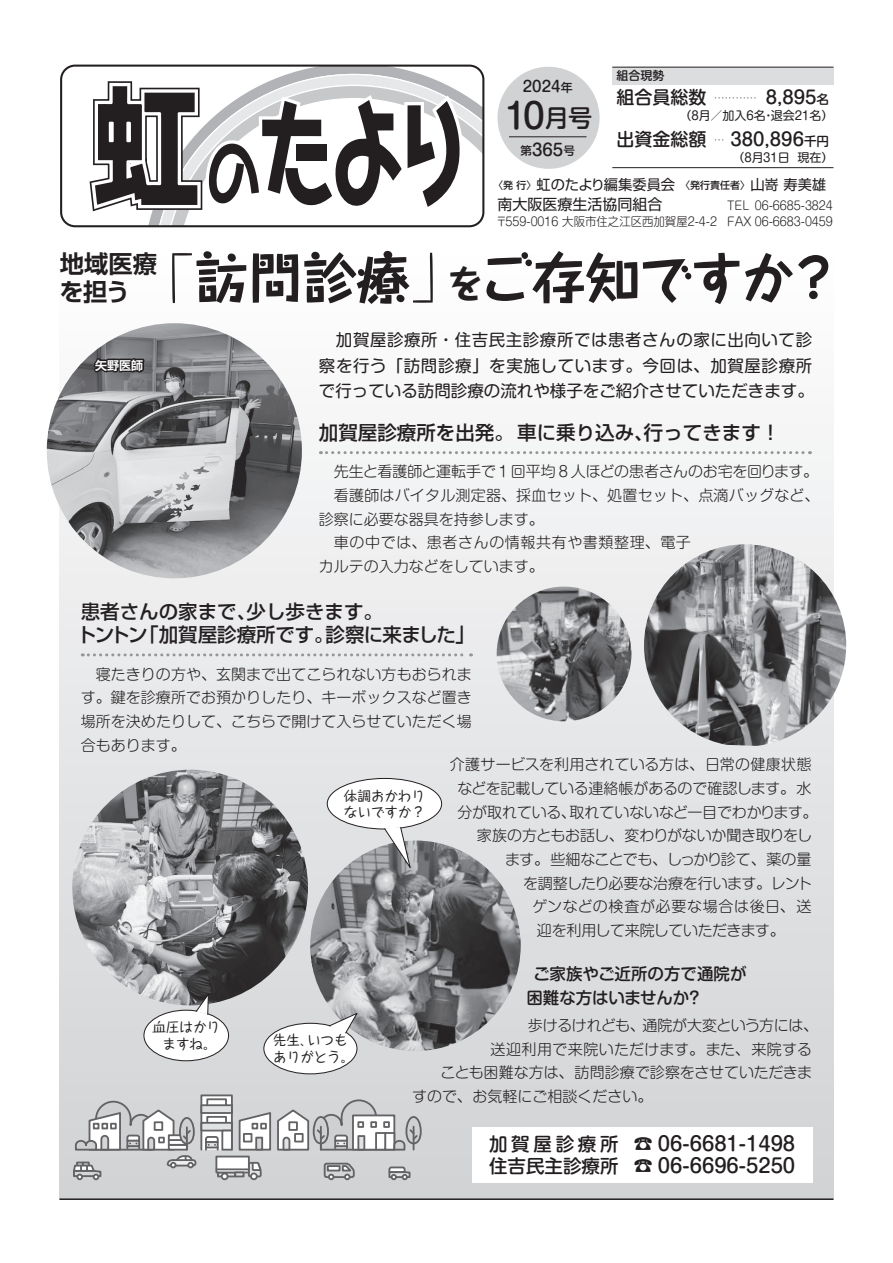
<style>
.page{position:relative;width:893px;height:1263px;background:#fff}
.page>*{position:absolute;margin:0;border:0;box-sizing:border-box;transform-origin:0 0}
.t1{font:700 54px "Taka Hand Std";letter-spacing:-.005em;color:#231f20}
.t2{font:500 34.5px "Shin M Go Pro";color:#231f20}
.t3{font:700 24.3px "Shin Go Pro De";color:#231f20}
.t4{font:500 24.15px "Shin M Go Pro";color:#231f20}
.t5{font:500 19.5px "Shin Go Pro";color:#231f20}
.t6{font:500 19.5px "Shin M Go Pro";color:#231f20}
.t7{font:500 19.5px "Shin Go Pro";letter-spacing:-.04em;color:#231f20}
.t8{font:500 18.6px "Shin M Go Pro";color:#231f20}
.t9{font:500 18px "Shin M Go Pro";color:#231f20}
.t10{font:16.5px/25.5px "Shin M Go Pro";color:#231f20;text-align:justify}
.t11{font:500 16.5px/23.7px "Shin M Go Pro";color:#231f20}
.t12{font:300 15px/23.7px "Shin M Go Pro";color:#231f20;text-align:justify}
.t13{font:300 15px "Shin M Go Pro";letter-spacing:-.02em;color:#231f20}
.t14{font:300 15px "Shin M Go Pro";letter-spacing:.02em;color:#231f20}
.t15{font:300 15px "Shin M Go Pro";letter-spacing:.04em;color:#231f20}
.t16{font:300 15px "Shin M Go Pro";letter-spacing:-.035em;color:#231f20}
.t17{font:300 15px "Shin M Go Pro";letter-spacing:-.025em;color:#231f20}
.t18{font:300 15px "Shin M Go Pro";letter-spacing:-.055em;color:#231f20}
.t19{font:300 15px "Shin M Go Pro";letter-spacing:-.03em;color:#231f20}
.t20{font:15px "Shin Go Pro";color:#231f20}
.t21{font:500 15px "Shin M Go Pro";color:#231f20}
.t22{font:14.25px "Shin Go Pro";color:#231f20}
.t23{font:500 13.5px/16.5px "Taka Hand Std";color:#231f20}
.t24{font:500 12.6px "Shin M Go Pro";color:#231f20}
.t25{font:300 12px "Shin M Go Pro";color:#231f20;scale:.95 1}
.t26{font:12px "Shin M Go Pro";color:#231f20}
.t27{font:500 12px "Shin M Go Pro";color:#231f20}
.t28{font:700 12px "Shin Go Pro De";color:#fff}
.t29{font:500 11.55px "Shin M Go Pro";color:#231f20}
.t30{font:300 10.8px "Shin M Go Pro";color:#231f20}
.t31{font:500 10.05px "Shin Go Pro";color:#231f20}
.t32{font:10.05px "Shin Go Pro";color:#231f20}
.s1{font-weight:500}
.s2{font-weight:400}
.s3{font-weight:300}
.s4{font-size:37.8px}
.s5{font-family:"Taka Hand Std";font-weight:300;font-size:54px}
</style>
<div class="page">
<div style="left:60px;top:243px;width:773px;height:956px;background:linear-gradient(to bottom,#fefefe,#d0d2d4)"></div>
<svg style="left:323px;top:1162px;width:33px;height:18px"></svg>
<div style="left:344px;top:1174px;width:7px;height:6px;border:2px solid #636366;border-radius:50%"></div>
<svg style="left:388px;top:1165px;width:23px;height:15px"></svg>
<div style="left:217px;top:1171px;width:19px;height:6px;border:2px solid #636366"></div>
<div style="left:216px;top:1156px;width:33px;height:16px;background:#fff"></div>
<div style="left:215px;top:1155px;width:35px;height:18px;border:2px solid #636366"></div>
<div style="left:250px;top:1172px;width:8px;height:8px;border:2px solid #636366;border-radius:50%"></div>
<div style="left:221px;top:1172px;width:7px;height:8px;border:2px solid #636366;border-radius:50%"></div>
<div style="left:234px;top:1171px;width:10px;height:6px;border:2px solid #636366"></div>
<svg style="left:235px;top:1161px;width:28px;height:18px"></svg>
<hr style="left:216px;top:1168px;width:33px;height:2px;background:#636366">
<div style="left:200px;top:1094px;width:33px;height:56px;background:#fff;border:2px solid #636366"></div>
<svg style="left:209px;top:1121px;width:15px;height:1px"></svg>
<div style="left:206px;top:1116px;width:21px;height:15px;border:2px solid #636366"></div>
<div style="left:201px;top:1123px;width:31px;height:7px;background:#e1e2e4"></div>
<div style="left:200px;top:1122px;width:33px;height:9px;border:2px solid #636366"></div>
<div style="left:206px;top:1098px;width:21px;height:15px;border:2px solid #636366"></div>
<div style="left:201px;top:1105px;width:31px;height:8px;background:#e1e2e4"></div>
<div style="left:200px;top:1104px;width:33px;height:10px;border:2px solid #636366"></div>
<div style="left:221px;top:1130px;width:12px;height:20px;border:2px solid #636366"></div>
<svg style="left:204px;top:1136px;width:16px;height:14px"></svg>
<svg style="left:238px;top:1098px;width:185px;height:53px"></svg>
<svg style="left:72px;top:1100px;width:125px;height:80px;background:#c5c5c7"></svg>
<hr style="left:60px;top:1198px;width:773px;height:2px;background:#231f20">
<svg style="left:84px;top:64px;width:399px;height:163px"></svg>
<div style="left:612px;top:67px;width:221px;height:17px;background:#dcdddf"></div>
<hr style="left:612px;top:167px;width:221px;height:1px;background:#231f20">
<hr style="left:612px;top:67px;width:221px;height:1px;background:#231f20">
<div style="left:497px;top:67px;width:103px;height:102px;background:#d1d2d4;border-radius:50%"></div>
<hr style="left:509px;top:137px;width:77px;height:1px;background:#231f20">
<svg style="left:320px;top:451px;width:490px;height:3px"></svg>
<svg style="left:82px;top:653px;width:389px;height:3px"></svg>
<img style="left:47px;top:323px;width:255px;height:255px;border-radius:128px">
<img style="left:644px;top:544px;width:202px;height:202px">
<img style="left:72px;top:770px;width:236px;height:235px;border-radius:118px">
<img style="left:497px;top:586px;width:134px;height:135px;border-radius:67px">
<div style="left:144px;top:1010px;width:85px;height:51px;background:#fff;border-radius:50%"></div>
<div style="left:144px;top:1010px;width:85px;height:51px;border:1px solid #231f20;border-radius:50%"></div>
<div style="left:264px;top:1023px;width:93px;height:51px;background:#fff;border-radius:50%"></div>
<div style="left:264px;top:1023px;width:93px;height:51px;border:1px solid #231f20;border-radius:50%"></div>
<div style="left:327px;top:778px;width:115px;height:51px;background:#fff;border-radius:50%"></div>
<div style="left:327px;top:778px;width:115px;height:51px;border:1px solid #231f20;border-radius:50%"></div>
<svg style="left:196px;top:993px;width:13px;height:22px"></svg>
<svg style="left:91px;top:356px;width:55px;height:19px"></svg>
<div style="left:472px;top:1127px;width:340px;height:55px;background:#fff"></div>
<img style="left:310px;top:840px;width:211px;height:211px;border-radius:105px">
<svg style="left:384px;top:826px;width:27px;height:44px"></svg>
<svg style="left:329px;top:1012px;width:29px;height:21px"></svg>
<p class="t27" style="left:617px;top:66px;width:49px">組合現勢</p>
<p class="t21" style="left:523px;top:74px;width:39px">2024</p>
<h3 class="t4" style="left:545px;top:98px;width:49px">月号</h3>
<p class="t27" style="left:561px;top:78px;width:13px">年</p>
<p class="t9" style="left:617px;top:83px;width:91px">組合員総数</p>
<p class="t26" style="left:680px;top:106px;width:155px">（8月／加入6名退会21名(</p>
<p class="t9" style="left:766px;top:83px;width:52px">8,895</p>
<p class="t24" style="left:817px;top:89px;width:14px">名</p>
<p class="t30" style="left:714px;top:89px;width:45px">…………</p>
<h2 class="t2" style="left:505px;top:88px;width:42px">10</h2>
<p class="t26" style="left:762px;top:106px;width:13px">・</p>
<p class="t9" style="left:617px;top:125px;width:91px">出資金総額</p>
<p class="t9" style="left:731px;top:125px;width:75px">380,896</p>
<p class="t24" style="left:804px;top:131px;width:27px">千円</p>
<p class="t30" style="left:714px;top:131px;width:12px">…</p>
<p class="t11" style="left:532px;top:136px;width:33px">365</p>
<p class="t29" style="left:521px;top:141px;width:13px">第</p>
<p class="t29" style="left:563px;top:141px;width:13px">号</p>
<p class="t26" style="left:732px;top:148px;width:59px">（8月31日</p>
<p class="t22" style="left:750px;top:173px;width:77px">山嵜寿美雄</p>
<p class="t26" style="left:797px;top:148px;width:37px">現在(</p>
<p class="t22" style="left:537px;top:173px;width:140px">虹のたより編集委員会</p>
<p class="t32" style="left:493px;top:177px;width:45px">〈<span class="s1">発行</span>〉</p>
<p class="t31" style="left:680px;top:177px;width:71px"><span class="s2">〈</span>発行責任者<span class="s2">〉</span></p>
<p class="t20" style="left:497px;top:192px;width:166px">南大阪医療生活協同組合</p>
<p class="t25" style="left:496px;top:211px;width:234px">〒559-0016 大阪市住之江区西加賀屋2-4-2</p>
<p class="t25" style="left:727px;top:196px;width:25px">TEL</p>
<p class="t25" style="left:755px;top:196px;width:84px">06-6685-3824</p>
<p class="t25" style="left:727px;top:211px;width:113px">FAX 06-6683-0459</p>
<h1 class="t1" style="left:194px;top:240px;width:272px">訪問診療<span class="s3">」</span></h1>
<h3 class="t3" style="left:60px;top:244px;width:99px">地域医療</h3>
<h1 class="t1" style="left:446px;top:240px;width:396px"><span class="s4">を</span>ご存知ですか?</h1>
<h3 class="t3" style="left:60px;top:272px;width:136px">を担う　<span class="s5">「</span></h3>
<p class="t10" style="left:319px;top:325px;width:496px">　加賀屋診療所・住吉民主診療所では患者さんの家に出向いて診察を行う「訪問診療」を実施しています。今回は、加賀屋診療所で行っている訪問診療の流れや様子をご紹介させていただきます。</p>
<h3 class="t5" style="left:644px;top:416px;width:138px">行ってきます!</h3>
<p class="t28" style="left:95px;top:355px;width:49px">矢野医師</p>
<h3 class="t5" style="left:319px;top:416px;width:336px">加賀屋診療所を出発。車に乗り込み、</h3>
<p class="t12" style="left:334px;top:458px;width:486px">先生と看護師と運転手で 1 回平均 8 人ほどの患者さんのお宅を回ります。</p>
<p class="t12" style="left:334px;top:482px;width:487px">看護師はバイタル測定器、採血セット、処置セット、点滴バッグなど、</p>
<p class="t12" style="left:319px;top:505px;width:226px">診察に必要な器具を持参します。</p>
<p class="t15" style="left:334px;top:531px;width:359px">車の中では、患者さんの情報共有や書類整理、電子</p>
<p class="t12" style="left:319px;top:553px;width:226px">カルテの入力などをしています。</p>
<h3 class="t5" style="left:247px;top:595px;width:138px">少し歩きます。</h3>
<h3 class="t5" style="left:81px;top:595px;width:177px">患者さんの家まで、</h3>
<h3 class="t5" style="left:139px;top:619px;width:196px">「加賀屋診療所です。</h3>
<h3 class="t7" style="left:325px;top:619px;width:151px">診察に来ました「</h3>
<h3 class="t5" style="left:77px;top:619px;width:72px">トントン</h3>
<p class="t12" style="left:81px;top:660px;width:393px;text-indent:15px">寝たきりの方や、玄関まで出てこられない方もおられます。鍵を診療所でお預かりしたり、キーボックスなど置き場所を決めたりして、こちらで開けて入らせていただく場合もあります。</p>
<p class="t14" style="left:450px;top:752px;width:363px">介護サービスを利用されている方は、日常の健康状態</p>
<p class="t13" style="left:457px;top:776px;width:355px">などを記載している連絡帳があるので確認します。水</p>
<p class="t13" style="left:570px;top:800px;width:249px">取れていないなど一目でわかります。</p>
<p class="t23" style="left:344px;top:786px;width:82px">体調おかわりないですか?</p>
<p class="t12" style="left:457px;top:798px;width:120px">分が取れている、</p>
<p class="t17" style="left:477px;top:823px;width:337px">家族の方ともお話し、変わりがないか聞き取りをし</p>
<p class="t18" style="left:505px;top:847px;width:308px">ます。些細なことでも、しっかり診て、薬の量</p>
<p class="t13" style="left:523px;top:871px;width:290px">を調整したり必要な治療を行います。レント</p>
<p class="t15" style="left:532px;top:895px;width:281px">ゲンなどの検査が必要な場合は後日、送</p>
<p class="t16" style="left:537px;top:918px;width:249px">迎を利用して来院していただきます。</p>
<p class="t11" style="left:686px;top:960px;width:62px;text-indent:-153px">ご家族やご近所の方で通院が?</p>
<p class="t11" style="left:526px;top:984px;width:164px">困難な方はいませんか</p>
<p class="t19" style="left:642px;top:1013px;width:177px">通院が大変という方には、</p>
<p class="t16" style="left:528px;top:1013px;width:118px">歩けるけれども、</p>
<p class="t14" style="left:490px;top:1037px;width:323px">送迎利用で来院いただけます。また、来院する</p>
<p class="t12" style="left:440px;top:1059px;width:373px">ことも困難な方は、訪問診療で診察をさせていただきま</p>
<p class="t12" style="left:412px;top:1083px;width:242px">すので、お気軽にご相談ください。</p>
<p class="t23" style="left:152px;top:1018px;width:69px">血圧はかり</p>
<p class="t23" style="left:273px;top:1031px;width:42px">先生、</p>
<p class="t23" style="left:307px;top:1031px;width:42px">いつも</p>
<p class="t23" style="left:163px;top:1034px;width:55px">ますね。</p>
<p class="t23" style="left:273px;top:1047px;width:82px">ありがとう。</p>
<p class="t8" style="left:489px;top:1128px;width:131px">加賀屋診療所</p>
<p class="t8" style="left:489px;top:1151px;width:131px">住吉民主診療所</p>
<h3 class="t6" style="left:634px;top:1127px;width:163px">☎ 06-6681-1498</h3>
<h3 class="t6" style="left:634px;top:1150px;width:163px">☎ 06-6696-5250</h3>
</div>
